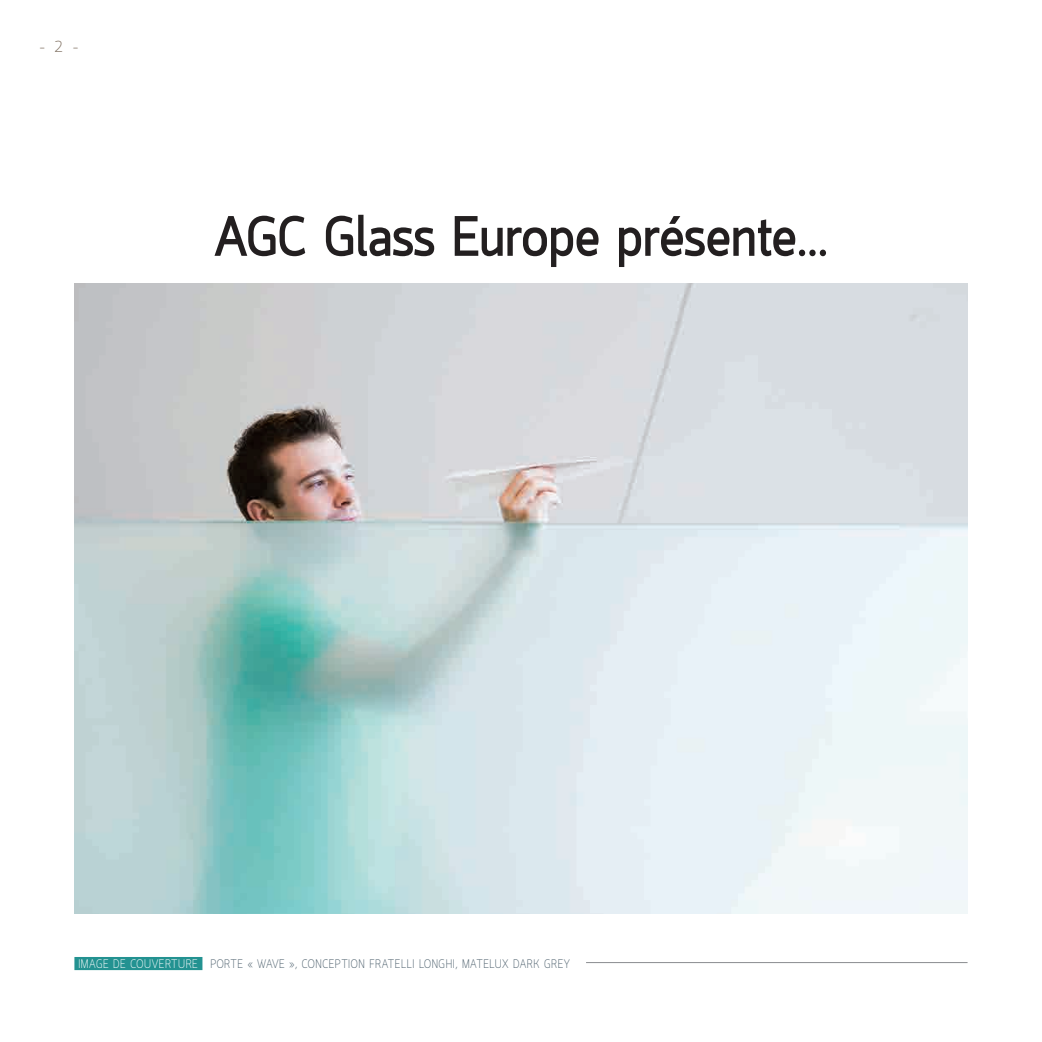
<style>
.page{position:relative;width:1042px;height:1042px;background:#fff}
.page>*{position:absolute;margin:0;border:0;box-sizing:border-box;transform-origin:0 0}
.titre_1_28{font:700 56px "Quark";color:#231f20;scale:.95 1}
.t1{font:300 15.75px "Quark";color:#7a6a5b}
.legende_pays{font:300 12.25px "Quark";letter-spacing:.05em;color:#4c5f6c;scale:.9 1}
.s1{color:#fff}
</style>
<div class="page">
<img style="left:74px;top:284px;width:893px;height:630px">
<div style="left:74px;top:957px;width:128px;height:13px;background:#239291"></div>
<hr style="left:586px;top:962px;width:381px;height:1px;background:#8a8c8f">
<p class="t1" style="left:40px;top:37px;width:40px">– 2 –</p>
<p class="titre_1_28" style="left:214px;top:204px;width:648px">AGC Glass Europe présente...</p>
<p class="legende_pays" style="left:78px;top:956px;width:548px"><span class="s1">IMAGE DE COUVERTURE</span> PORTE « WAVE », CONCEPTION FRATELLI LONGHI, MATELUX DARK GREY</p>
</div>
